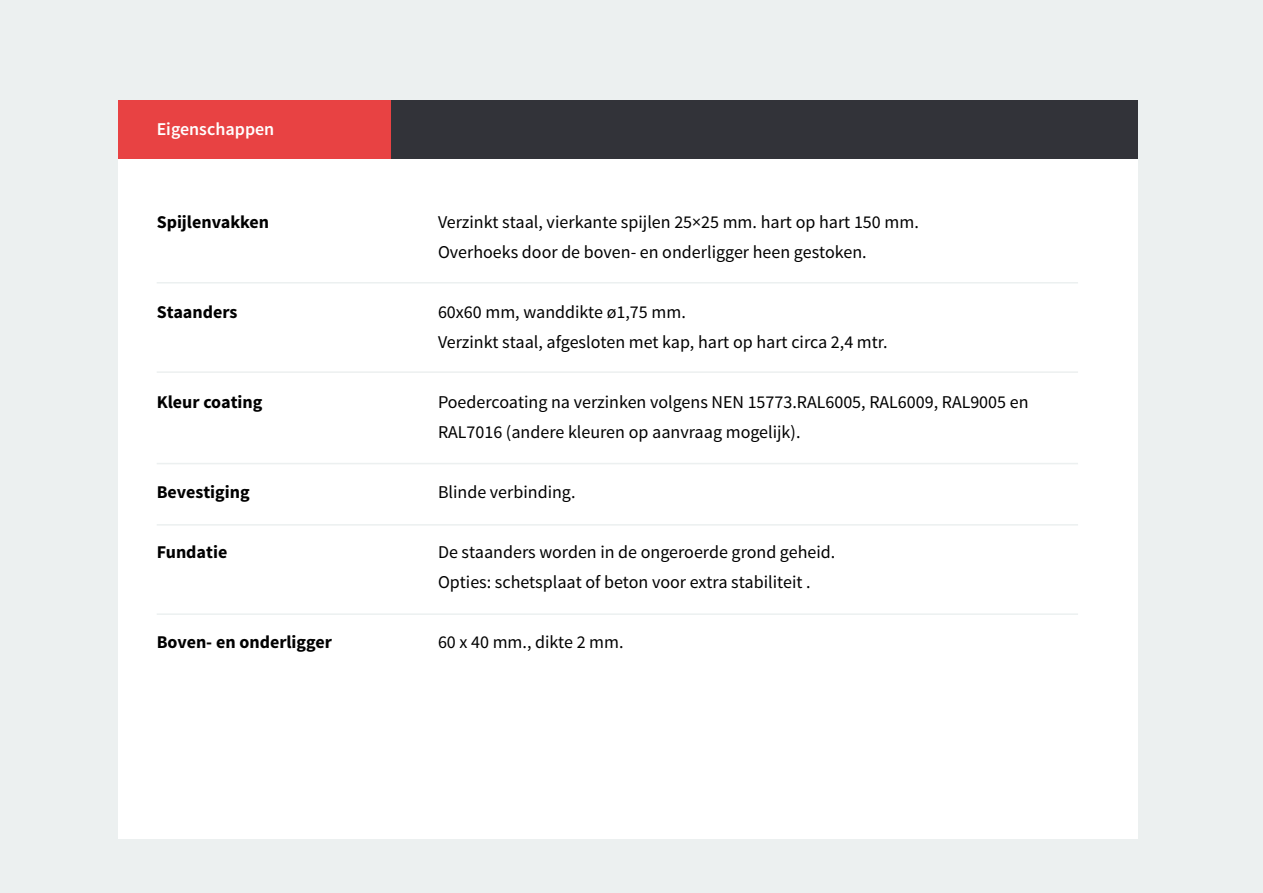
<style>
.page{position:relative;width:1263px;height:893px;background:#ecf0f0}
.page>*{position:absolute;margin:0;border:0;box-sizing:border-box;transform-origin:0 0}
.t1{font:18px/30px "Source Sans Pro";color:#000}
.t2{font:700 18px "Source Sans Pro";color:#000}
.t3{font:600 18px "Source Sans Pro";color:#fff}
</style>
<div class="page">
<div style="left:118px;top:101px;width:1019px;height:738px;background:#fff"></div>
<div style="left:118px;top:101px;width:1019px;height:58px;background:#323339"></div>
<div style="left:118px;top:101px;width:273px;height:58px;background:#e84243"></div>
<hr style="left:157px;top:282px;width:921px;height:2px;background:#ecf0f0">
<hr style="left:157px;top:371px;width:921px;height:2px;background:#ecf0f0">
<hr style="left:157px;top:463px;width:921px;height:1px;background:#ecf0f0">
<hr style="left:157px;top:524px;width:921px;height:2px;background:#ecf0f0">
<hr style="left:157px;top:613px;width:921px;height:2px;background:#ecf0f0">
<p class="t3" style="left:157px;top:118px;width:119px">Eigenschappen</p>
<p class="t2" style="left:157px;top:210px;width:114px">Spijlenvakken</p>
<p class="t1" style="left:438px;top:207px;width:482px">Verzinkt staal, vierkante spijlen 25×25 mm. hart op hart 150 mm.<br>Overhoeks door de boven- en onderligger heen gestoken.</p>
<p class="t2" style="left:157px;top:300px;width:82px">Staanders</p>
<p class="t1" style="left:438px;top:297px;width:451px">60x60 mm, wanddikte ø1,75 mm.<br>Verzinkt staal, afgesloten met kap, hart op hart circa 2,4 mtr.</p>
<p class="t2" style="left:157px;top:390px;width:107px">Kleur coating</p>
<p class="t1" style="left:438px;top:387px;width:592px">Poedercoating na verzinken volgens NEN 15773.RAL6005, RAL6009, RAL9005 en<br>RAL7016 (andere kleuren op aanvraag mogelijk).</p>
<p class="t2" style="left:157px;top:480px;width:95px">Bevestiging</p>
<p class="t1" style="left:438px;top:477px;width:139px">Blinde verbinding.</p>
<p class="t2" style="left:157px;top:540px;width:72px">Fundatie</p>
<p class="t1" style="left:438px;top:537px;width:399px">De staanders worden in de ongeroerde grond geheid.<br>Opties: schetsplaat of beton voor extra stabiliteit .</p>
<p class="t2" style="left:157px;top:630px;width:177px">Boven- en onderligger</p>
<p class="t1" style="left:438px;top:627px;width:187px">60 x 40 mm., dikte 2 mm.</p>
</div>
